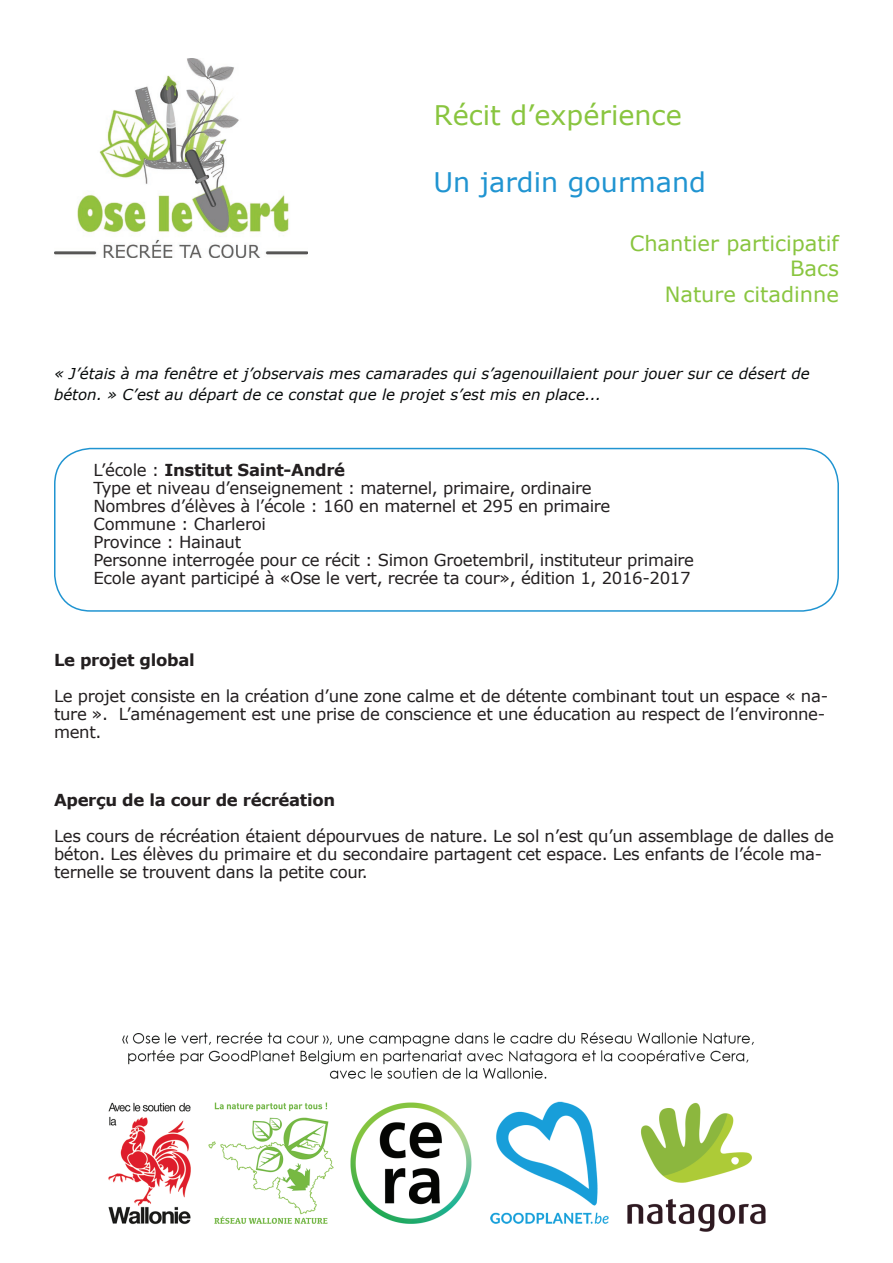
<style>
.page{position:relative;width:893px;height:1263px;background:#fff}
.page>*{position:absolute;margin:0;border:0;box-sizing:border-box;transform-origin:0 0}
.t1{font:27px "Verdana";color:#89c53f}
.t2{font:27px "Verdana";color:#2094d1}
.t3{font:21px/25.2px "Verdana";color:#89c53f;text-align:right}
.t4{font:16.5px/18px "Verdana";letter-spacing:-.02em;color:#231f20}
.t5{font:700 16.5px "Verdana";letter-spacing:-.02em;color:#231f20}
.t6{font:italic 15px/21.6px "Verdana";color:#080b0b}
.s1{font-weight:700}
</style>
<div class="page">
<div style="left:54px;top:448px;width:785px;height:164px;border:2px solid #2094d1;border-radius:36px"></div>
<img style="left:108px;top:1032px;width:658px;height:200px">
<img style="left:54px;top:59px;width:254px;height:199px">
<h1 class="t1" style="left:434px;top:98px;width:249px">Récit d’expérience</h1>
<h1 class="t2" style="left:434px;top:165px;width:274px">Un jardin gourmand</h1>
<p class="t3" style="left:630px;top:231px;width:211px">Chantier participatif<br>Bacs<br>Nature citadinne</p>
<p class="t6" style="left:54px;top:363px;width:757px">« J’étais à ma fenêtre et j’observais mes camarades qui s’agenouillaient pour jouer sur ce désert de béton. » C’est au départ de ce constat que le projet s’est mis en place...</p>
<p class="t4" style="left:94px;top:461px;width:602px">L’école : <span class="s1">Institut Saint-André<br></span>Type et niveau d’enseignement : maternel, primaire, ordinaire<br>Nombres d’élèves à l’école : 160 en maternel et 295 en primaire Commune : Charleroi<br>Province : Hainaut<br>Personne interrogée pour ce récit : Simon Groetembril, instituteur primaire Ecole ayant participé à «Ose le vert, recrée ta cour», édition 1, 2016-2017</p>
<p class="t5" style="left:54px;top:649px;width:142px">Le projet global</p>
<p class="t4" style="left:54px;top:687px;width:776px">Le projet consiste en la création d’une zone calme et de détente combinant tout un espace « na&shy;ture ». L’aménagement est une prise de conscience et une éducation au respect de l’environne&shy;ment.</p>
<p class="t5" style="left:54px;top:789px;width:283px">Aperçu de la cour de récréation</p>
<p class="t4" style="left:54px;top:827px;width:781px">Les cours de récréation étaient dépourvues de nature. Le sol n’est qu’un assemblage de dalles de béton. Les élèves du primaire et du secondaire partagent cet espace. Les enfants de l’école ma&shy;ternelle se trouvent dans la petite cour.</p>
</div>
